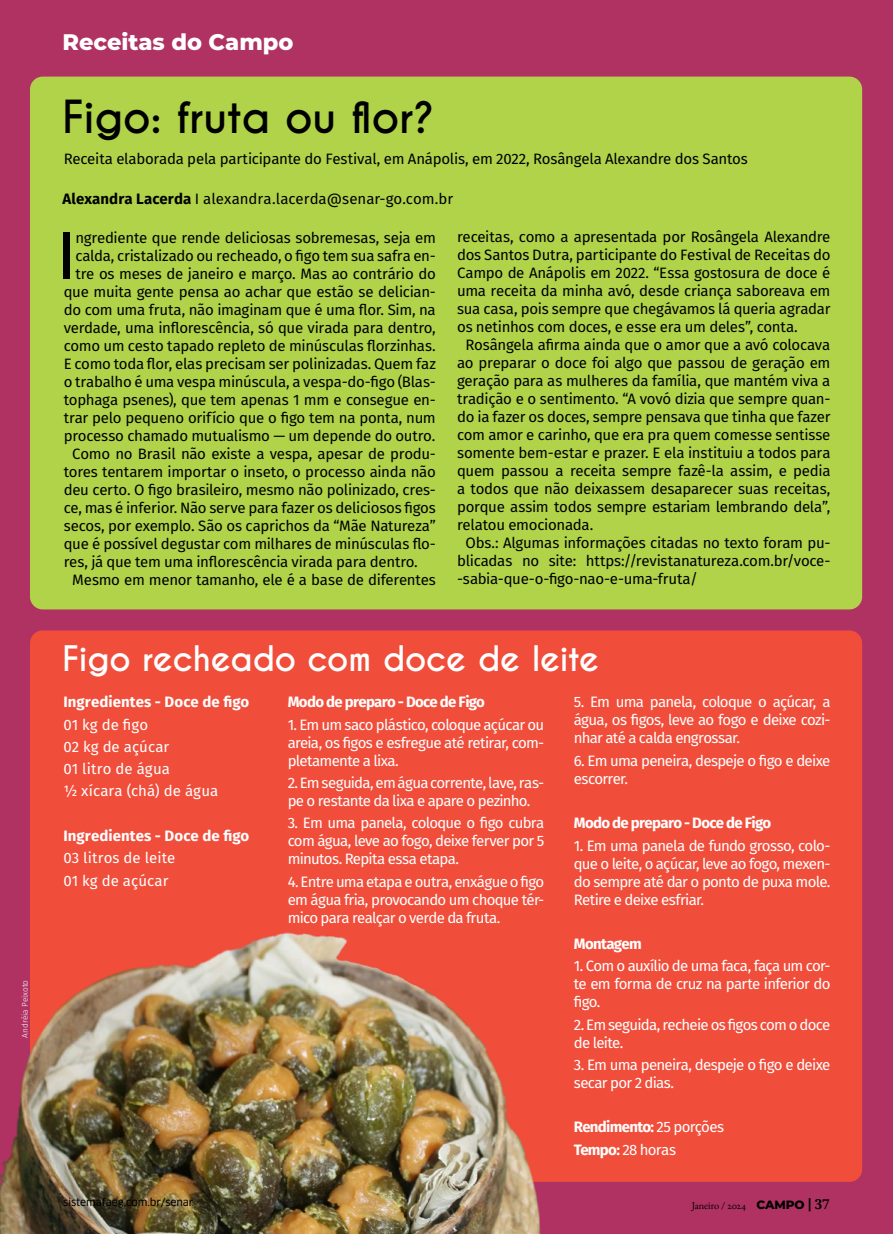
<style>
.page{position:relative;width:893px;height:1234px;background:#fff}
.page>*{position:absolute;margin:0;border:0;box-sizing:border-box;transform-origin:0 0}
.t1{font:67.2px "Fira Sans";color:#000}
.t2{font:700 42.75px "Caviar Dreams";letter-spacing:-.01em;color:#000}
.t3{font:700 33px "Caviar Dreams";letter-spacing:-.01em;color:#fff}
.t4{font:800 22.5px "Montserrat";color:#fff}
.t5{font:15px "Fira Sans";letter-spacing:-.02em;color:#000}
.t6{font:15px/18px "Fira Sans";letter-spacing:-.045em;color:#fff;text-align:justify}
.t7{font:700 15px/22.2px "Fira Sans";letter-spacing:-.045em;color:#fff}
.t8{font:15px/22.2px "Fira Sans";letter-spacing:.005em;color:#fff}
.t9{font:15px "Fira Sans";color:#000}
.t10{font:700 15px "Fira Sans";letter-spacing:.005em;color:#fff}
.t11{font:10.5px "Clan OSF News";letter-spacing:-.01em;color:#000}
.t12{font:10.5px "EB Garamond 12";letter-spacing:-.01em;color:#000}
.t13{font:300 8.25px "Fira Sans";color:#fff}
.s1{font-weight:700}
.s2{font-weight:400}
.s3{font-family:"Montserrat";font-weight:800;font-size:12px}
.s4{font-family:"Clan OSF";font-weight:700;font-size:13.5px}
.s5{font-family:"Droid Serif";font-weight:700;font-size:13.5px}
</style>
<div class="page">
<div style="left:0;top:0;width:893px;height:1233px;background:#b03262"></div>
<div style="left:30px;top:630px;width:832px;height:551px;background:#f04e3b;border-radius:13px"></div>
<img style="left:0;top:900px;width:556px;height:333px">
<div style="left:30px;top:77px;width:832px;height:532px;background:#b1d349;border-radius:13px"></div>
<p class="t13" style="left:19px;top:1037px;width:59px;rotate:-90deg">Andréia Peixoto</p>
<h3 class="t4" style="left:63px;top:25px;width:232px">Receitas do Campo</h3>
<h2 class="t2" style="left:63px;top:91px;width:374px">Figo: fruta ou flor?</h2>
<p class="t5" style="left:64px;top:148px;width:686px">Receita elaborada pela participante do Festival, em Anápolis, em 2022, Rosângela Alexandre dos Santos</p>
<p class="t9" style="left:63px;top:187px;width:392px"><span class="s1">Alexandra Lacerda</span> I alexandra.lacerda@senar-go.com.br</p>
<h1 class="t1" style="left:57px;top:204px;width:21px">I</h1>
<p class="t5" style="left:75px;top:226px;width:362px">ngrediente que rende deliciosas sobremesas, seja em</p>
<p class="t5" style="left:75px;top:244px;width:362px">calda, cristalizado ou recheado, o figo tem sua safra en-</p>
<p class="t5" style="left:75px;top:262px;width:362px">tre os meses de janeiro e março. Mas ao contrário do</p>
<p class="t5" style="left:64px;top:280px;width:374px">que muita gente pensa ao achar que estão se delician-</p>
<p class="t5" style="left:64px;top:298px;width:373px">do com uma fruta, não imaginam que é uma flor. Sim, na</p>
<p class="t5" style="left:64px;top:316px;width:374px">verdade, uma inflorescência, só que virada para dentro,</p>
<p class="t5" style="left:64px;top:334px;width:374px">como um cesto tapado repleto de minúsculas florzinhas.</p>
<p class="t5" style="left:64px;top:352px;width:374px">E como toda flor, elas precisam ser polinizadas. Quem faz</p>
<p class="t5" style="left:64px;top:370px;width:374px">o trabalho é uma vespa minúscula, a vespa-do-figo (Blas-</p>
<p class="t5" style="left:64px;top:388px;width:374px">tophaga psenes), que tem apenas 1 mm e consegue en-</p>
<p class="t5" style="left:64px;top:406px;width:374px">trar pelo pequeno orifício que o figo tem na ponta, num</p>
<p class="t5" style="left:64px;top:424px;width:373px">processo chamado mutualismo — um depende do outro.</p>
<p class="t5" style="left:72px;top:442px;width:365px">Como no Brasil não existe a vespa, apesar de produ-</p>
<p class="t5" style="left:64px;top:460px;width:374px">tores tentarem importar o inseto, o processo ainda não</p>
<p class="t5" style="left:64px;top:478px;width:374px">deu certo. O figo brasileiro, mesmo não polinizado, cres-</p>
<p class="t5" style="left:64px;top:496px;width:374px">ce, mas é inferior. Não serve para fazer os deliciosos figos</p>
<p class="t5" style="left:64px;top:514px;width:374px">secos, por exemplo. São os caprichos da “Mãe Natureza”</p>
<p class="t5" style="left:64px;top:532px;width:374px">que é possível degustar com milhares de minúsculas flo-</p>
<p class="t5" style="left:64px;top:550px;width:356px">res, já que tem uma inflorescência virada para dentro.</p>
<p class="t5" style="left:72px;top:568px;width:365px">Mesmo em menor tamanho, ele é a base de diferentes</p>
<p class="t5" style="left:457px;top:225px;width:375px">receitas, como a apresentada por Rosângela Alexandre</p>
<p class="t5" style="left:457px;top:243px;width:375px">dos Santos Dutra, participante do Festival de Receitas do</p>
<p class="t5" style="left:457px;top:261px;width:375px">Campo de Anápolis em 2022. “Essa gostosura de doce é</p>
<p class="t5" style="left:457px;top:279px;width:375px">uma receita da minha avó, desde criança saboreava em</p>
<p class="t5" style="left:457px;top:297px;width:375px">sua casa, pois sempre que chegávamos lá queria agradar</p>
<p class="t5" style="left:457px;top:315px;width:342px">os netinhos com doces, e esse era um deles”, conta.</p>
<p class="t5" style="left:466px;top:333px;width:366px">Rosângela afirma ainda que o amor que a avó colocava</p>
<p class="t5" style="left:457px;top:351px;width:375px">ao preparar o doce foi algo que passou de geração em</p>
<p class="t5" style="left:457px;top:369px;width:375px">geração para as mulheres da família, que mantém viva a</p>
<p class="t5" style="left:457px;top:387px;width:375px">tradição e o sentimento. “A vovó dizia que sempre quan-</p>
<p class="t5" style="left:457px;top:405px;width:375px">do ia fazer os doces, sempre pensava que tinha que fazer</p>
<p class="t5" style="left:457px;top:423px;width:375px">com amor e carinho, que era pra quem comesse sentisse</p>
<p class="t5" style="left:457px;top:441px;width:375px">somente bem-estar e prazer. E ela instituiu a todos para</p>
<p class="t5" style="left:457px;top:459px;width:375px">quem passou a receita sempre fazê-la assim, e pedia</p>
<p class="t5" style="left:457px;top:477px;width:375px">a todos que não deixassem desaparecer suas receitas,</p>
<p class="t5" style="left:457px;top:495px;width:375px">porque assim todos sempre estariam lembrando dela”,</p>
<p class="t5" style="left:457px;top:513px;width:138px">relatou emocionada.</p>
<p class="t5" style="left:466px;top:531px;width:366px">Obs.: Algumas informações citadas no texto foram pu-</p>
<p class="t5" style="left:457px;top:549px;width:375px">blicadas no site: https://revistanatureza.com.br/voce-</p>
<p class="t5" style="left:457px;top:567px;width:242px">-sabia-que-o-figo-nao-e-uma-fruta/</p>
<h3 class="t3" style="left:63px;top:638px;width:539px">Figo recheado com doce de leite</h3>
<p class="t10" style="left:63px;top:689px;width:187px">Ingredientes - Doce de figo</p>
<p class="t8" style="left:63px;top:712px;width:156px">01 kg de figo<br>02 kg de açúcar<br>01 litro de água<br>½ xícara (chá) de água</p>
<p class="t10" style="left:63px;top:823px;width:187px">Ingredientes - Doce de figo</p>
<p class="t8" style="left:63px;top:846px;width:114px">03 litros de leite<br>01 kg de açúcar</p>
<p class="t7" style="left:288px;top:690px;width:199px">Modo de preparo - Doce de Figo</p>
<p class="t6" style="left:288px;top:715px;width:258px">1. Em um saco plástico, coloque açúcar ou areia, os figos e esfregue até retirar, com&shy;pletamente a lixa.</p>
<p class="t6" style="left:288px;top:773px;width:258px">2. Em seguida, em água corrente, lave, ras&shy;pe o restante da lixa e apare o pezinho.</p>
<p class="t6" style="left:288px;top:813px;width:258px">3. Em uma panela, coloque o figo cubra com água, leve ao fogo, deixe ferver por 5 minutos. Repita essa etapa.</p>
<p class="t6" style="left:288px;top:871px;width:258px">4. Entre uma etapa e outra, enxágue o figo em água fria, provocando um choque tér&shy;mico para realçar o verde da fruta.</p>
<p class="t6" style="left:574px;top:692px;width:258px">5. Em uma panela, coloque o açúcar, a água, os figos, leve ao fogo e deixe cozi&shy;nhar até a calda engrossar.</p>
<p class="t6" style="left:574px;top:751px;width:258px">6. Em uma peneira, despeje o figo e deixe escorrer.</p>
<p class="t7" style="left:574px;top:810px;width:199px">Modo de preparo - Doce de Figo</p>
<p class="t6" style="left:574px;top:835px;width:258px">1. Em uma panela de fundo grosso, colo&shy;que o leite, o açúcar, leve ao fogo, mexen&shy;do sempre até dar o ponto de puxa mole.<br>Retire e deixe esfriar.</p>
<p class="t7" style="left:574px;top:931px;width:69px">Montagem</p>
<p class="t6" style="left:574px;top:956px;width:258px">1. Com o auxílio de uma faca, faça um cor&shy;te em forma de cruz na parte inferior do figo.</p>
<p class="t6" style="left:574px;top:1014px;width:258px">2. Em seguida, recheie os figos com o doce de leite.</p>
<p class="t6" style="left:574px;top:1055px;width:258px">3. Em uma peneira, despeje o figo e deixe secar por 2 dias.</p>
<p class="t7" style="left:574px;top:1114px;width:152px">Rendimento: <span class="s2">25 porções<br></span>Tempo: <span class="s2">28 horas</span></p>
<p class="t11" style="left:63px;top:1195px;width:132px">sistemafaeg.com.br/senar</p>
<p class="t12" style="left:692px;top:1198px;width:139px">Janeiro / 2024 <span class="s3">CAMPO</span> <span class="s4">|</span> <span class="s5">37</span></p>
</div>
